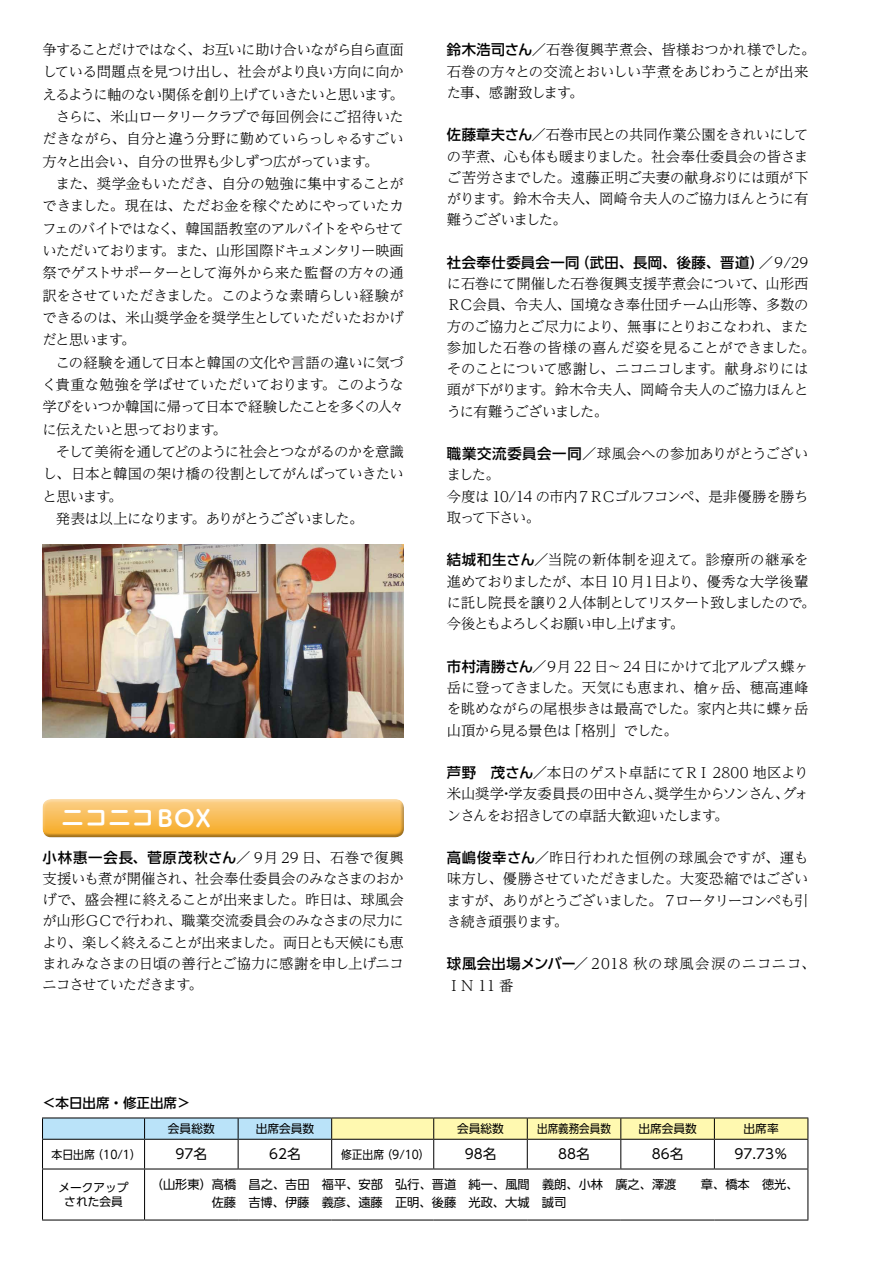
<style>
.page{position:relative;width:893px;height:1263px;background:#fff}
.page>*{position:absolute;margin:0;border:0;box-sizing:border-box;transform-origin:0 0}
.t1{font:700 22.35px "UD Shin M Go Pro De";letter-spacing:.05em;color:#fff}
.t2{font:300 14.4px/21.3px "UD Reimin Pro";letter-spacing:-.04em;color:#000;text-align:justify}
.t3{font:300 14.4px/21.3px "UD Reimin Pro";letter-spacing:-.02em;color:#000}
.t4{font:300 14.4px "UD Reimin Pro";letter-spacing:-.065em;color:#000}
.t5{font:300 14.4px "UD Reimin Pro";letter-spacing:-.06em;color:#000}
.t6{font:300 14.4px "UD Reimin Pro";letter-spacing:-.08em;color:#000}
.t7{font:300 14.4px/21.3px "UD Reimin Pro";letter-spacing:.05em;color:#000}
.t8{font:500 14.4px "UD Shin Go Pro";letter-spacing:.04em;color:#000}
.t9{font:500 14.4px "UD Shin Go Pro";letter-spacing:.06em;color:#000}
.t10{font:300 14.4px "UD Reimin Pro";letter-spacing:-.09em;color:#000}
.t11{font:13.65px "UD Shin Go Pro";color:#000}
.t12{font:500 13.5px "UD Shin Go Pro";color:#000}
.t13{font:12.15px/18px "UD Shin Go Pro";color:#000}
.t14{font:11.7px/13.8px "UD Shin Go Pro";color:#000;text-align:center}
.t15{font:11.7px "UD Shin Go Pro";color:#000;scale:.93 1}
.t16{font:11.7px "UD Shin Go Pro";color:#000;scale:.92 1}
.t17{font:11.7px "UD Shin Go Pro";color:#000;scale:.9 1}
.s1{font-family:"UD Reimin Pro";font-weight:300}
.s2{font-family:"UD Shin Go Pro";font-weight:500}
</style>
<div class="page">
<hr style="left:42px;top:1168px;width:103px;height:1px;background:#000">
<hr style="left:145px;top:1168px;width:93px;height:1px;background:#000">
<hr style="left:144px;top:1169px;width:1px;height:50px;background:#000">
<hr style="left:238px;top:1168px;width:94px;height:1px;background:#000">
<hr style="left:332px;top:1168px;width:102px;height:1px;background:#000">
<hr style="left:434px;top:1168px;width:93px;height:1px;background:#000">
<hr style="left:527px;top:1168px;width:94px;height:1px;background:#000">
<hr style="left:621px;top:1168px;width:93px;height:1px;background:#000">
<hr style="left:714px;top:1168px;width:94px;height:1px;background:#000">
<hr style="left:807px;top:1169px;width:1px;height:50px;background:#000">
<hr style="left:42px;top:1219px;width:103px;height:1px;background:#000">
<hr style="left:145px;top:1219px;width:93px;height:1px;background:#000">
<hr style="left:238px;top:1219px;width:94px;height:1px;background:#000">
<hr style="left:332px;top:1219px;width:102px;height:1px;background:#000">
<hr style="left:434px;top:1219px;width:93px;height:1px;background:#000">
<hr style="left:527px;top:1219px;width:94px;height:1px;background:#000">
<hr style="left:621px;top:1219px;width:93px;height:1px;background:#000">
<hr style="left:714px;top:1219px;width:94px;height:1px;background:#000">
<hr style="left:332px;top:1117px;width:102px;height:1px;background:#000">
<hr style="left:434px;top:1117px;width:93px;height:1px;background:#000">
<hr style="left:527px;top:1117px;width:94px;height:1px;background:#000">
<hr style="left:621px;top:1117px;width:93px;height:1px;background:#000">
<hr style="left:714px;top:1117px;width:94px;height:1px;background:#000">
<hr style="left:42px;top:1169px;width:1px;height:50px;background:#000">
<hr style="left:42px;top:1117px;width:103px;height:1px;background:#000">
<hr style="left:145px;top:1117px;width:93px;height:1px;background:#000">
<hr style="left:238px;top:1117px;width:94px;height:1px;background:#000">
<svg style="left:42px;top:1118px;width:766px;height:50px"></svg>
<img style="left:43px;top:544px;width:361px;height:193px">
<div style="left:40px;top:799px;width:364px;height:36px;background:#fbddad"></div>
<div style="left:40px;top:800px;width:364px;height:39px;background:#000;opacity:.35"></div>
<p class="t5" style="left:43px;top:38px;width:363px">争することだけではなく、お互いに助け合いながら自ら直面</p>
<p class="t2" style="left:43px;top:61px;width:363px">している問題点を見つけ出し、社会がより良い方向に向か</p>
<p class="t4" style="left:43px;top:83px;width:363px">えるように軸のない関係を創り上げていきたいと思います。</p>
<p class="t2" style="left:56px;top:105px;width:350px">さらに、米山ロータリークラブで毎回例会にご招待いた</p>
<p class="t2" style="left:43px;top:128px;width:363px">だきながら、自分と違う分野に勤めていらっしゃるすごい</p>
<p class="t2" style="left:43px;top:150px;width:337px">方々と出会い、自分の世界も少しずつ広がっています。</p>
<p class="t2" style="left:56px;top:172px;width:350px">また、奨学金もいただき、自分の勉強に集中することが</p>
<p class="t2" style="left:43px;top:195px;width:363px">できました。現在は、ただお金を稼ぐためにやっていたカ</p>
<p class="t4" style="left:43px;top:217px;width:363px">フェのバイトではなく、韓国語教室のアルバイトをやらせて</p>
<p class="t6" style="left:43px;top:239px;width:363px">いただいております。また、山形国際ドキュメンタリー映画</p>
<p class="t2" style="left:43px;top:262px;width:363px">祭でゲストサポーターとして海外から来た監督の方々の通</p>
<p class="t2" style="left:43px;top:284px;width:363px">訳をさせていただきました。このような素晴らしい経験が</p>
<p class="t2" style="left:43px;top:306px;width:363px">できるのは、米山奨学金を奨学生としていただいたおかげ</p>
<p class="t2" style="left:43px;top:329px;width:94px">だと思います。</p>
<p class="t3" style="left:56px;top:351px;width:350px">この経験を通して日本と韓国の文化や言語の違いに気づ</p>
<p class="t3" style="left:43px;top:373px;width:363px">く貴重な勉強を学ばせていただいております。このような</p>
<p class="t5" style="left:43px;top:395px;width:363px">学びをいつか韓国に帰って日本で経験したことを多くの人々</p>
<p class="t6" style="left:43px;top:418px;width:186px">に伝えたいと思っております。</p>
<p class="t4" style="left:56px;top:440px;width:350px">そして美術を通してどのように社会とつながるのかを意識</p>
<p class="t2" style="left:43px;top:463px;width:363px">し、日本と韓国の架け橋の役割としてがんばっていきたい</p>
<p class="t2" style="left:43px;top:485px;width:82px">と思います。</p>
<p class="t10" style="left:56px;top:507px;width:309px">発表は以上になります。ありがとうございました。</p>
<h1 class="t1" style="left:62px;top:799px;width:151px">ニコニコBOX</h1>
<p class="t9" style="left:43px;top:845px;width:363px">小林惠一会長、菅原茂秋さん<span class="s1">／９月 29 日、石巻で復興</span></p>
<p class="t2" style="left:43px;top:867px;width:363px">支援いも煮が開催され、社会奉仕委員会のみなさまのおかげで、盛会裡に終えることが出来ました。昨日は、球風会が山形ＧＣで行われ、職業交流委員会のみなさまの尽力により、楽しく終えることが出来ました。両日とも天候にも恵まれみなさまの日頃の善行とご協力に感謝を申し上げニコニコさせていただきます。</p>
<p class="t12" style="left:42px;top:1092px;width:150px">＜本日出席・修正出席＞</p>
<p class="t3" style="left:447px;top:39px;width:370px"><span class="s2">鈴木浩司さん</span>／石巻復興芋煮会、皆様おつかれ様でした。石巻の方々との交流とおいしい芋煮をあじわうことが出来た事、感謝致します。</p>
<p class="t2" style="left:447px;top:124px;width:363px"><span class="s2">佐藤章夫さん</span>／石巻市民との共同作業公園をきれいにしての芋煮、心も体も暖まりました。社会奉仕委員会の皆さまご苦労さまでした。遠藤正明ご夫妻の献身ぶりには頭が下がります。鈴木令夫人、岡崎令夫人のご協力ほんとうに有難うございました。</p>
<p class="t8" style="left:447px;top:251px;width:363px">社会奉仕委員会一同（武田、長岡、後藤、晋道）<span class="s1">／９/29</span></p>
<p class="t2" style="left:447px;top:272px;width:370px;text-align:left">に石巻にて開催した石巻復興支援芋煮会について、山形西<br>ＲＣ会員、令夫人、国境なき奉仕団チーム山形等、多数の方のご協力とご尽力により、無事にとりおこなわれ、また参加した石巻の皆様の喜んだ姿を見ることができました。そのことについて感謝し、ニコニコします。献身ぶりには頭が下がります。鈴木令夫人、岡崎令夫人のご協力ほんとうに有難うございました。</p>
<p class="t2" style="left:447px;top:442px;width:363px;text-align:left"><span class="s2">職業交流委員会一同</span>／球風会への参加ありがとうございました。<br>今度は 10/14 の市内７ＲＣゴルフコンペ、是非優勝を勝ち取って下さい。</p>
<p class="t2" style="left:447px;top:549px;width:370px;text-align:left"><span class="s2">結城和生さん</span>／当院の新体制を迎えて。診療所の継承を進めておりましたが、本日 10 月１日より、優秀な大学後輩に託し院長を譲り２人体制としてリスタート致しましたので。今後ともよろしくお願い申し上げます。</p>
<p class="t2" style="left:447px;top:655px;width:363px"><span class="s2">市村清勝さん</span>／９月 22 日〜24 日にかけて北アルプス蝶ヶ岳に登ってきました。天気にも恵まれ、槍ヶ岳、穂高連峰を眺めながらの尾根歩きは最高でした。家内と共に蝶ヶ岳山頂から見る景色は「格別」でした。</p>
<p class="t2" style="left:447px;top:761px;width:363px"><span class="s2">芦野　茂さん</span>／本日のゲスト卓話にてＲＩ2800 地区より米山奨学・学友委員長の田中さん、奨学生からソンさん、グォンさんをお招きしての卓話大歓迎いたします。</p>
<p class="t2" style="left:447px;top:846px;width:363px"><span class="s2">高嶋俊幸さん</span>／昨日行われた恒例の球風会ですが、運も味方し、優勝させていただきました。大変恐縮ではございますが、ありがとうございました。７ロータリーコンペも引き続き頑張ります。</p>
<p class="t7" style="left:447px;top:953px;width:370px"><span class="s2">球風会出場メンバー</span>／ 2018 秋の球風会涙のニコニコ、<br>ＩＮ 11 番</p>
<p class="t14" style="left:168px;top:1121px;width:48px">会員総数</p>
<p class="t14" style="left:256px;top:1121px;width:60px">出席会員数</p>
<p class="t14" style="left:457px;top:1121px;width:48px">会員総数</p>
<p class="t17" style="left:537px;top:1119px;width:83px">出席義務会員数</p>
<p class="t14" style="left:638px;top:1121px;width:60px">出席会員数</p>
<p class="t14" style="left:744px;top:1121px;width:37px">出席率</p>
<p class="t15" style="left:52px;top:1145px;width:98px">本日出席（10/1）</p>
<p class="t11" style="left:176px;top:1143px;width:33px">97名</p>
<p class="t11" style="left:269px;top:1143px;width:33px">62名</p>
<p class="t16" style="left:341px;top:1145px;width:98px">修正出席（9/10）</p>
<p class="t11" style="left:465px;top:1143px;width:33px">98名</p>
<p class="t11" style="left:558px;top:1143px;width:33px">88名</p>
<p class="t11" style="left:652px;top:1143px;width:33px">86名</p>
<p class="t11" style="left:735px;top:1143px;width:55px">97.73％</p>
<p class="t14" style="left:58px;top:1180px;width:72px">メークアップされた会員</p>
<p class="t13" style="left:157px;top:1175px;width:643px;text-indent:-6px">（山形東）高橋　昌之、吉田　福平、安部　弘行、晋道　純一、風間　義朗、小林　廣之、澤渡　　章、橋本　徳光、　　　　 佐藤　吉博、伊藤　義彦、遠藤　正明、後藤　光政、大城　誠司</p>
</div>
